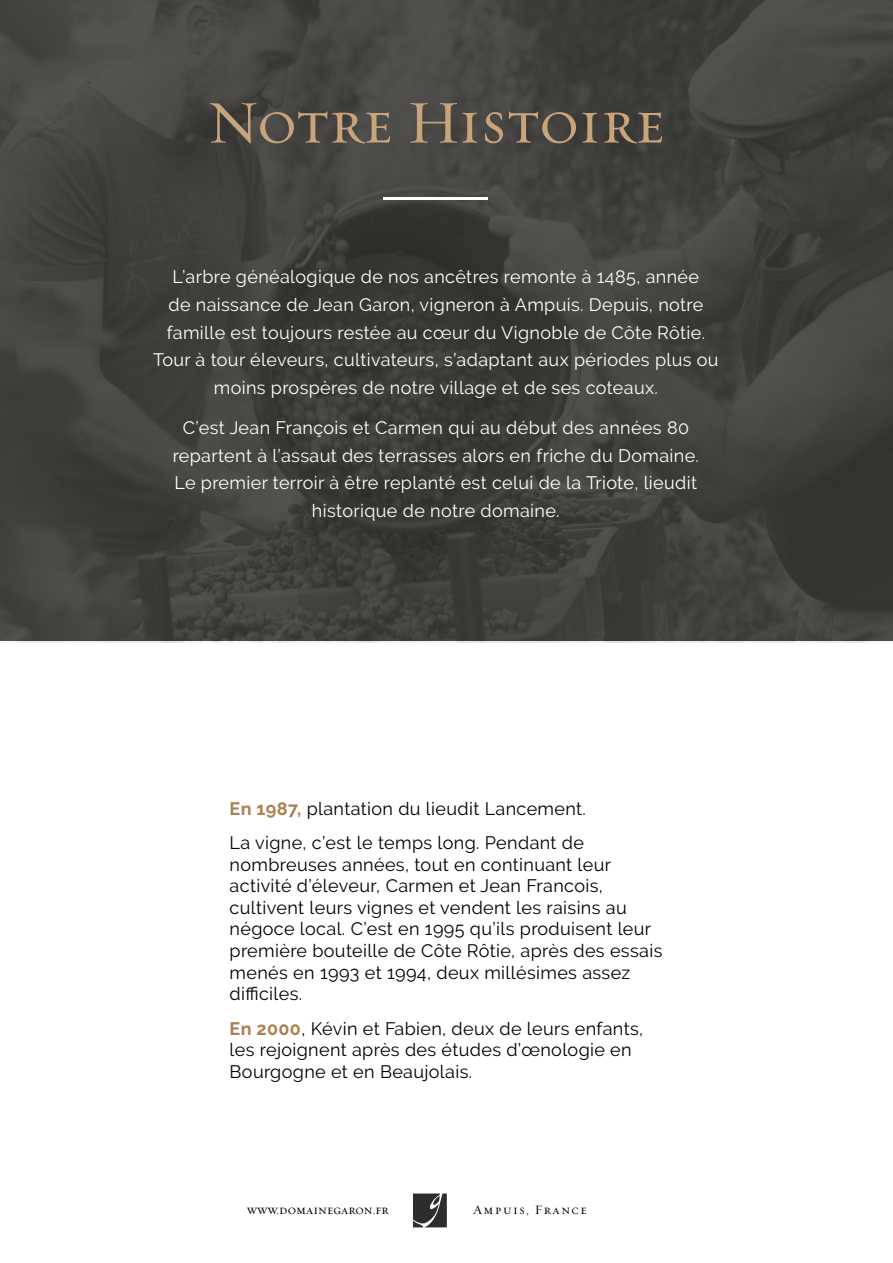
<style>
.page{position:relative;width:893px;height:1263px;background:#fff}
.page>*{position:absolute;margin:0;border:0;box-sizing:border-box;transform-origin:0 0}
.t1{font:60.9px "Requiem Text HTF Small Caps";color:#c8a47d}
.t2{font:18px/27.6px "Raleway";letter-spacing:.02em;color:#fff;text-align:center}
.t3{font:18px/21.6px "Raleway";letter-spacing:.02em;color:#000}
.t4{font:12.9px "Requiem Text HTF Small Caps";color:#000}
.t5{font:12.9px "Requiem Text HTF Small Caps";letter-spacing:.12em;color:#000}
.s1{font-weight:700;color:#ac7f4e}
</style>
<div class="page">
<img style="left:0;top:0;width:893px;height:642px">
<hr style="left:384px;top:198px;width:104px;height:2px;background:#fff">
<svg style="left:413px;top:1193px;width:34px;height:34px"></svg>
<h1 class="t1" style="left:207px;top:86px;width:460px">Notre Histoire</h1>
<p class="t2" style="left:153px;top:263px;width:567px">L’arbre généalogique de nos ancêtres remonte à 1485, année<br>de naissance de Jean Garon, vigneron à Ampuis. Depuis, notre famille est toujours restée au cœur du Vignoble de Côte Rôtie.<br>Tour à tour éleveurs, cultivateurs, s’adaptant aux périodes plus ou moins prospères de notre village et de ses coteaux.</p>
<p class="t2" style="left:173px;top:414px;width:528px">C’est Jean François et Carmen qui au début des années 80 repartent à l’assaut des terrasses alors en friche du Domaine.<br>Le premier terroir à être replanté est celui de la Triote, lieudit historique de notre domaine.</p>
<p class="t3" style="left:230px;top:791px;width:358px;line-height:34.3px"><span class="s1">En 1987,</span> plantation du lieudit Lancement.<br>La vigne, c’est le temps long. Pendant de</p>
<p class="t3" style="left:230px;top:853px;width:434px">nombreuses années, tout en continuant leur activité d’éleveur, Carmen et Jean Francois, cultivent leurs vignes et vendent les raisins au négoce local. C’est en 1995 qu’ils produisent leur première bouteille de Côte Rôtie, après des essais menés en 1993 et 1994, deux millésimes assez difficiles.</p>
<p class="t3" style="left:230px;top:1017px;width:415px"><span class="s1">En 2000</span>, Kévin et Fabien, deux de leurs enfants, les rejoignent après des études d’œnologie en<br>Bourgogne et en Beaujolais.</p>
<p class="t4" style="left:247px;top:1202px;width:143px">www.domainegaron.fr</p>
<p class="t5" style="left:473px;top:1202px;width:115px">Ampuis, France</p>
</div>
